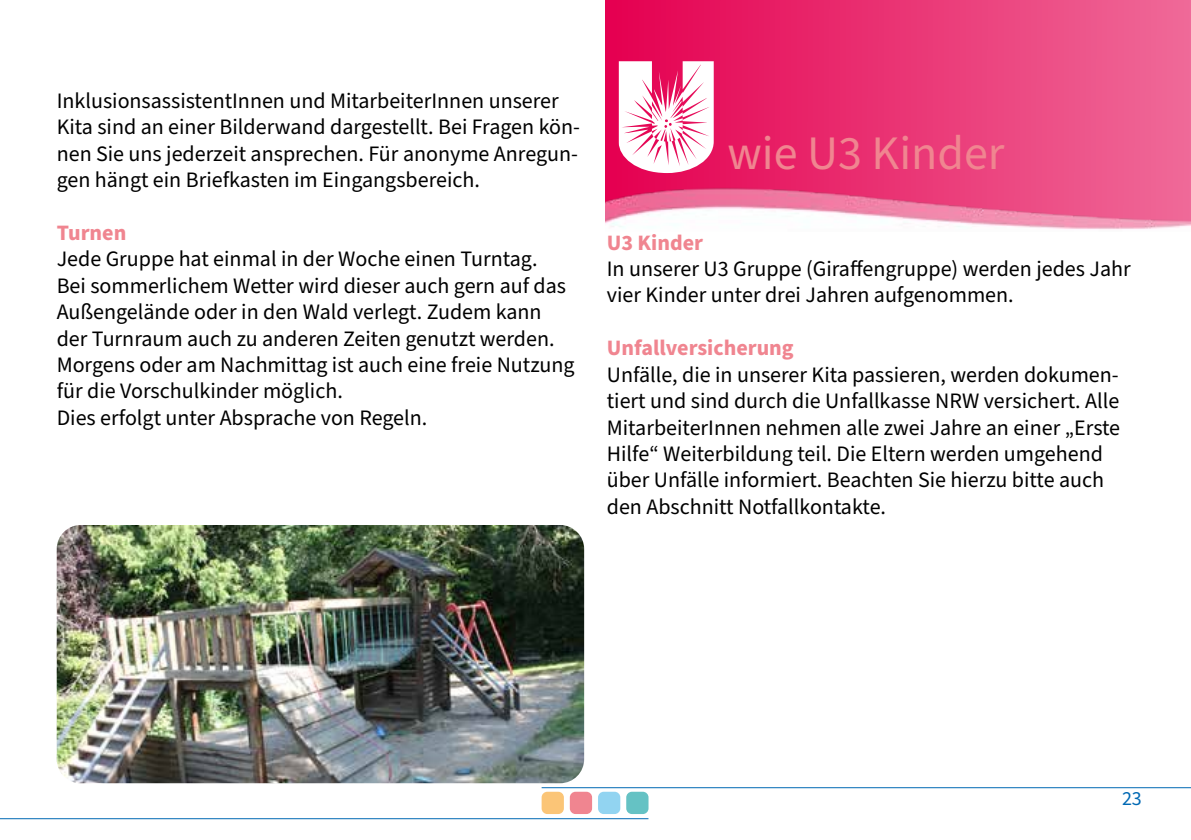
<style>
.page{position:relative;width:1191px;height:840px;background:#fff}
.page>*{position:absolute;margin:0;border:0;box-sizing:border-box;transform-origin:0 0}
.t1{font:160px "Critter Std";color:#fff}
.t2{font:48px "Source Sans Pro";color:#f08590}
.t3{font:22px/26.4px "Source Sans Pro";color:#000}
.t4{font:700 22px "Source Sans Pro";color:#f08590}
.t5{font:20px "Source Sans Pro";color:#0069b4}
</style>
<div class="page">
<hr style="left:0;top:817px;width:648px;height:1px;background:#0069b4">
<hr style="left:541px;top:786px;width:650px;height:1px;background:#0069b4">
<div style="left:541px;top:791px;width:23px;height:22px;background:#fbc577;border-radius:6px"></div>
<div style="left:570px;top:791px;width:22px;height:22px;background:#f08590;border-radius:6px"></div>
<div style="left:598px;top:791px;width:22px;height:22px;background:#92d4f1;border-radius:6px"></div>
<div style="left:626px;top:791px;width:22px;height:22px;background:#65c2c4;border-radius:6px"></div>
<img style="left:605px;top:0;width:586px;height:230px">
<img style="left:57px;top:525px;width:527px;height:257px">
<p class="t3" style="left:57px;top:88px;width:525px">InklusionsassistentInnen und MitarbeiterInnen unserer Kita sind an einer Bilderwand dargestellt. Bei Fragen kön&shy;nen Sie uns jederzeit ansprechen. Für anonyme Anregun&shy;gen hängt ein Briefkasten im Eingangsbereich.</p>
<p class="t4" style="left:57px;top:217px;width:71px">Turnen</p>
<p class="t3" style="left:57px;top:246px;width:519px">Jede Gruppe hat einmal in der Woche einen Turntag.<br>Bei sommerlichem Wetter wird dieser auch gern auf das Außengelände oder in den Wald verlegt. Zudem kann der Turnraum auch zu anderen Zeiten genutzt werden.<br>Morgens oder am Nachmittag ist auch eine freie Nutzung für die Vorschulkinder möglich.<br>Dies erfolgt unter Absprache von Regeln.</p>
<h1 class="t1" style="left:605px;top:18px;width:124px">U</h1>
<h2 class="t2" style="left:727px;top:121px;width:279px">wie U3 Kinder</h2>
<p class="t4" style="left:607px;top:227px;width:98px">U3 Kinder</p>
<p class="t3" style="left:607px;top:256px;width:525px">In unserer U3 Gruppe (Giraffengruppe) werden jedes Jahr vier Kinder unter drei Jahren aufgenommen.</p>
<p class="t4" style="left:607px;top:333px;width:188px">Unfallversicherung</p>
<p class="t3" style="left:607px;top:361px;width:515px">Unfälle, die in unserer Kita passieren, werden dokumen&shy;tiert und sind durch die Unfallkasse NRW versichert. Alle MitarbeiterInnen nehmen alle zwei Jahre an einer „Erste Hilfe“ Weiterbildung teil. Die Eltern werden umgehend über Unfälle informiert. Beachten Sie hierzu bitte auch den Abschnitt Notfallkontakte.</p>
<p class="t5" style="left:1122px;top:784px;width:21px">23</p>
</div>
